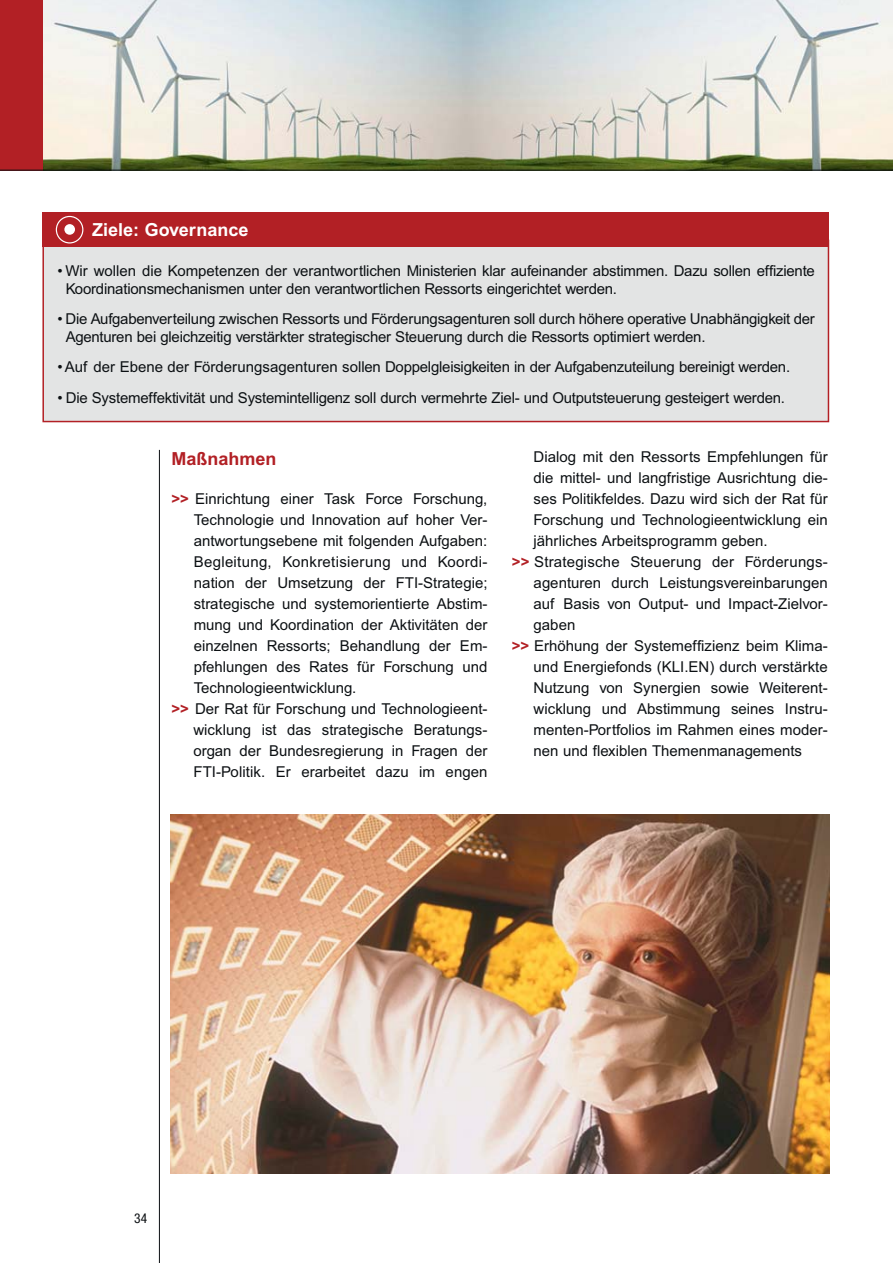
<style>
.page{position:relative;width:893px;height:1263px;background:#fff}
.page>*{position:absolute;margin:0;border:0;box-sizing:border-box;transform-origin:0 0}
.t1{font:700 18px "Arial";color:#fff}
.t2{font:700 18px "Arial";color:#b22025}
.t3{font:15px/18px "Arial";color:#0c1013}
.t4{font:15px "Arial";letter-spacing:.02em;color:#0c1013}
.t5{font:condensed 13.5px "Helvetica Neue";color:#0c1013}
.s1{font-weight:700;color:#b22025}
</style>
<div class="page">
<img style="left:42px;top:0;width:851px;height:170px">
<hr style="left:159px;top:450px;width:1px;height:813px;background:#0c1013">
<div style="left:0;top:0;width:42px;height:170px;background:#b22025"></div>
<hr style="left:0;top:170px;width:893px;height:1px;background:#0c1013">
<div style="left:44px;top:241px;width:784px;height:180px;background:#e3e4e4"></div>
<div style="left:42px;top:240px;width:787px;height:182px;border:2px solid #b22025"></div>
<div style="left:42px;top:213px;width:787px;height:34px;background:#b22025"></div>
<svg style="left:56px;top:216px;width:27px;height:28px"></svg>
<div style="left:64px;top:224px;width:11px;height:11px;background:#fff;border-radius:50%"></div>
<img style="left:170px;top:814px;width:659px;height:360px">
<p class="t1" style="left:92px;top:223px;width:158px">Ziele: Governance</p>
<p class="t3" style="left:66px;top:263px;width:751px;text-indent:-8px">• Wir wollen die Kompetenzen der verantwortlichen Minis terien klar aufeinander ab stimmen. Dazu sollen effiziente<br>Koordina tionsmecha nismen unter den verantwortlichen Ressorts eingerichtet werden.</p>
<p class="t3" style="left:66px;top:311px;width:751px;text-indent:-8px">• Die Aufgabenverteilung zwischen Ressorts und För derungsagenturen soll durch höhere operative Unab hängigkeit der<br>Agenturen bei gleichzeitig verstärkter strategischer Steue rung durch die Ressorts optimiert werden.</p>
<p class="t3" style="left:58px;top:360px;width:734px">• Auf der Ebene der Förderungsagenturen sollen Dop pelgleisigkeiten in der Aufgaben zuteilung bereinigt werden.</p>
<p class="t3" style="left:58px;top:390px;width:729px">• Die Systemeffektivität und Systemintelligenz soll durch vermehrte Ziel- und Output steuerung gesteigert werden.</p>
<p class="t2" style="left:172px;top:452px;width:107px">Maßnahmen</p>
<p class="t3" style="left:172px;top:491px;width:317px"><span class="s1">&gt;&gt;</span> Einrichtung einer Task Force Forschung,</p>
<p class="t3" style="left:194px;top:512px;width:295px">Technologie und Innovation auf hoher Ver -</p>
<p class="t3" style="left:194px;top:533px;width:295px">antwortungsebene mit folgenden Aufgaben:</p>
<p class="t4" style="left:194px;top:556px;width:295px">Begleitung, Konkretisierung und Koordi -</p>
<p class="t3" style="left:194px;top:575px;width:295px">nation der Umsetzung der FTI-Strategie;</p>
<p class="t3" style="left:194px;top:596px;width:295px">strategische und systemorientierte Abstim -</p>
<p class="t3" style="left:194px;top:617px;width:295px">mung und Koordination der Aktivitäten der</p>
<p class="t3" style="left:194px;top:638px;width:295px">einzelnen Ressorts; Behandlung der Em -</p>
<p class="t3" style="left:194px;top:659px;width:295px">pfehlungen des Rates für Forschung und</p>
<p class="t3" style="left:194px;top:680px;width:164px">Technologieentwicklung.</p>
<p class="t3" style="left:172px;top:701px;width:317px"><span class="s1">&gt;&gt;</span> Der Rat für Forschung und Technologie ent-</p>
<p class="t3" style="left:193px;top:722px;width:296px">wicklung ist das strategische Be ratungs -</p>
<p class="t3" style="left:193px;top:743px;width:296px">organ der Bundesregierung in Fragen der</p>
<p class="t3" style="left:193px;top:764px;width:296px">FTI-Politik. Er erarbeitet dazu im engen</p>
<p class="t3" style="left:534px;top:449px;width:296px">Dialog mit den Ressorts Empfehlungen für</p>
<p class="t3" style="left:534px;top:470px;width:296px">die mittel- und langfristige Ausrichtung die-</p>
<p class="t3" style="left:534px;top:491px;width:296px">ses Politikfeldes. Dazu wird sich der Rat für</p>
<p class="t3" style="left:534px;top:512px;width:296px">Forschung und Technologieentwicklung ein</p>
<p class="t3" style="left:534px;top:533px;width:235px">jährliches Arbeitsprogramm geben.</p>
<p class="t3" style="left:512px;top:554px;width:317px"><span class="s1">&gt;&gt;</span> Strategische Steuerung der Förderungs -</p>
<p class="t3" style="left:534px;top:575px;width:296px">agenturen durch Leistungsvereinbarungen</p>
<p class="t3" style="left:534px;top:596px;width:296px">auf Basis von Output- und Impact-Ziel vor -</p>
<p class="t3" style="left:534px;top:617px;width:43px">gaben</p>
<p class="t3" style="left:512px;top:638px;width:317px"><span class="s1">&gt;&gt;</span> Erhöhung der Systemeffizienz beim Klima-</p>
<p class="t3" style="left:534px;top:659px;width:296px">und Energiefonds (KLI.EN) durch verstärkte</p>
<p class="t3" style="left:534px;top:680px;width:296px">Nutzung von Synergien sowie Weiterent -</p>
<p class="t3" style="left:534px;top:701px;width:296px">wicklung und Abstimmung seines Instru -</p>
<p class="t3" style="left:534px;top:722px;width:296px">menten-Portfolios im Rahmen eines moder-</p>
<p class="t3" style="left:534px;top:743px;width:270px">nen und flexiblen Themenmanagements</p>
<p class="t5" style="left:134px;top:1213px;width:14px">34</p>
</div>
